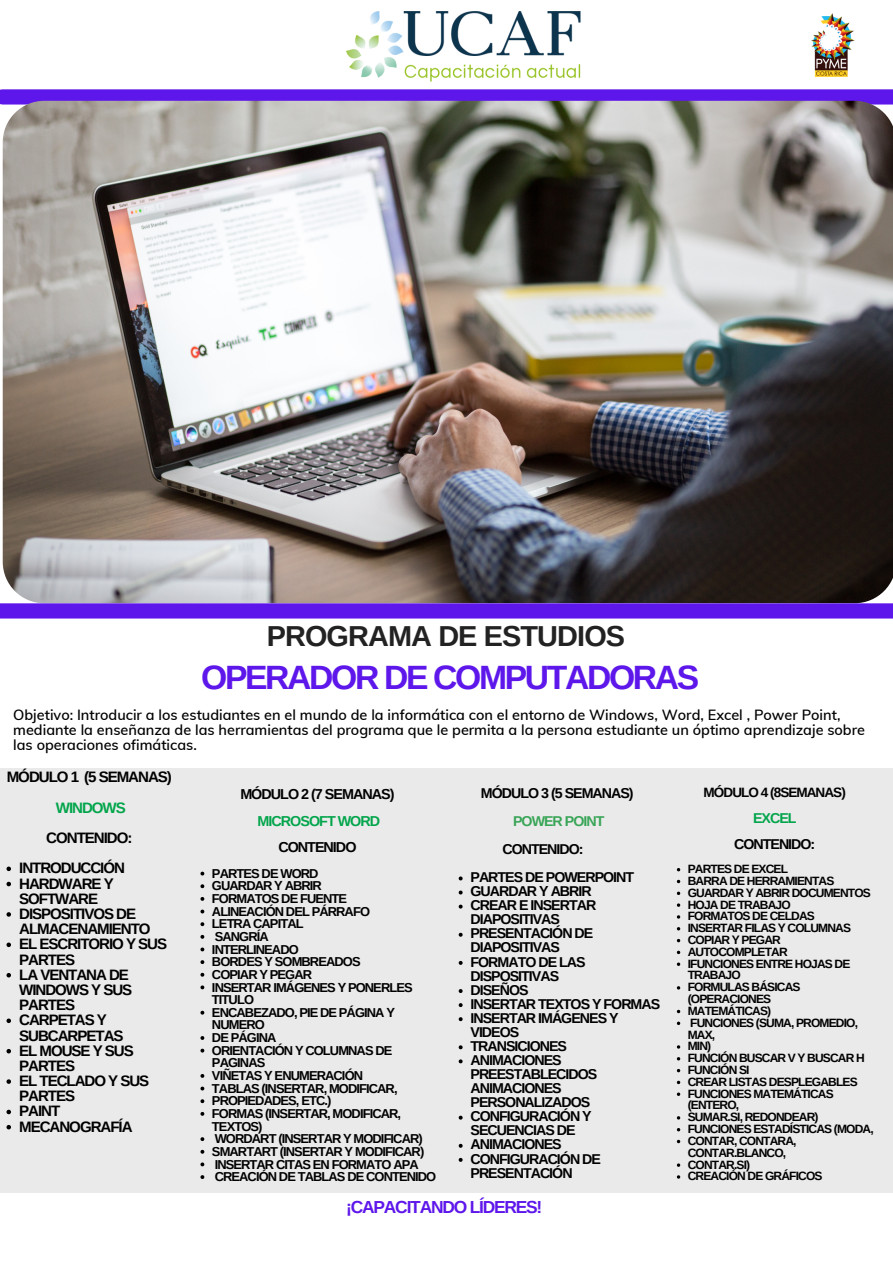
<style>
.page{position:relative;width:893px;height:1263px;background:#fff}
.page>*{position:absolute;margin:0;border:0;box-sizing:border-box;transform-origin:0 0}
.t1{font:700 33.67px "Arimo";letter-spacing:-.07em;color:#5e17eb}
.t2{font:700 28.88px "Arimo";letter-spacing:-.03em;color:#222}
.t3{font:700 17.4px "Arimo";letter-spacing:-.07em;color:#5e17eb}
.t4{font:700 15.08px/15.2px "Arimo";letter-spacing:-.07em;color:#000}
.t5{font:700 15.08px "Arimo";letter-spacing:-.07em;color:#02a54b}
.t6{font:600 14.48px/14.6px "Muli";color:#000}
.t7{font:700 14.4px "Arimo";letter-spacing:-.07em;color:#000}
.t8{font:700 14.4px "Arimo";letter-spacing:-.07em;color:#02a54b}
.t9{font:700 14.25px/14.1px "Arimo";letter-spacing:-.07em;color:#000}
.t10{font:700 14.25px "Arimo";letter-spacing:-.07em;color:#39a557}
.t11{font:700 14.25px "Arimo";letter-spacing:-.07em;color:#02a54b}
.t12{font:700 13.5px "Arimo";letter-spacing:-.07em;color:#000}
.t13{font:700 12.9px/12.7px "Arimo";letter-spacing:-.07em;color:#000}
.t14{font:700 12px/11.9px "Arimo";letter-spacing:-.07em;color:#000}
</style>
<div class="page">
<div style="left:0;top:768px;width:893px;height:424px;background:#eaeaea"></div>
<div style="left:2px;top:89px;width:891px;height:16px;background:#5e17eb"></div>
<img style="left:3px;top:101px;width:890px;height:502px">
<div style="left:0;top:603px;width:893px;height:15px;background:#5e17eb"></div>
<img style="left:811px;top:13px;width:44px;height:64px">
<img style="left:347px;top:11px;width:234px;height:71px">
<svg style="left:7px;top:866px;width:4px;height:5px"></svg>
<svg style="left:7px;top:882px;width:4px;height:4px"></svg>
<svg style="left:7px;top:912px;width:4px;height:5px"></svg>
<svg style="left:7px;top:942px;width:4px;height:5px"></svg>
<svg style="left:7px;top:973px;width:4px;height:4px"></svg>
<svg style="left:7px;top:1018px;width:4px;height:5px"></svg>
<svg style="left:7px;top:1049px;width:4px;height:4px"></svg>
<svg style="left:7px;top:1079px;width:4px;height:5px"></svg>
<svg style="left:7px;top:1110px;width:4px;height:4px"></svg>
<svg style="left:7px;top:1125px;width:4px;height:4px"></svg>
<svg style="left:200px;top:872px;width:4px;height:3px"></svg>
<svg style="left:200px;top:884px;width:4px;height:4px"></svg>
<svg style="left:200px;top:897px;width:4px;height:4px"></svg>
<svg style="left:200px;top:909px;width:4px;height:4px"></svg>
<svg style="left:200px;top:922px;width:4px;height:4px"></svg>
<svg style="left:200px;top:935px;width:4px;height:4px"></svg>
<svg style="left:200px;top:947px;width:4px;height:4px"></svg>
<svg style="left:200px;top:960px;width:4px;height:4px"></svg>
<svg style="left:200px;top:973px;width:4px;height:4px"></svg>
<svg style="left:200px;top:985px;width:4px;height:4px"></svg>
<svg style="left:200px;top:1011px;width:4px;height:3px"></svg>
<svg style="left:200px;top:1036px;width:4px;height:4px"></svg>
<svg style="left:200px;top:1049px;width:4px;height:3px"></svg>
<svg style="left:200px;top:1074px;width:4px;height:4px"></svg>
<svg style="left:200px;top:1086px;width:4px;height:4px"></svg>
<svg style="left:200px;top:1099px;width:4px;height:4px"></svg>
<svg style="left:200px;top:1112px;width:4px;height:4px"></svg>
<svg style="left:200px;top:1137px;width:4px;height:4px"></svg>
<svg style="left:200px;top:1150px;width:4px;height:4px"></svg>
<svg style="left:200px;top:1162px;width:4px;height:4px"></svg>
<svg style="left:200px;top:1175px;width:4px;height:4px"></svg>
<svg style="left:459px;top:876px;width:3px;height:4px"></svg>
<svg style="left:459px;top:890px;width:3px;height:4px"></svg>
<svg style="left:459px;top:933px;width:3px;height:4px"></svg>
<svg style="left:459px;top:961px;width:3px;height:4px"></svg>
<svg style="left:459px;top:989px;width:3px;height:4px"></svg>
<svg style="left:459px;top:1003px;width:3px;height:4px"></svg>
<svg style="left:459px;top:1017px;width:3px;height:4px"></svg>
<svg style="left:459px;top:1045px;width:3px;height:4px"></svg>
<svg style="left:459px;top:1059px;width:3px;height:4px"></svg>
<svg style="left:459px;top:1144px;width:3px;height:4px"></svg>
<svg style="left:459px;top:1158px;width:3px;height:4px"></svg>
<svg style="left:677px;top:903px;width:3px;height:4px"></svg>
<svg style="left:677px;top:915px;width:3px;height:4px"></svg>
<svg style="left:677px;top:962px;width:3px;height:4px"></svg>
<svg style="left:677px;top:1021px;width:3px;height:4px"></svg>
<svg style="left:677px;top:1045px;width:3px;height:4px"></svg>
<svg style="left:677px;top:1092px;width:3px;height:4px"></svg>
<svg style="left:677px;top:1163px;width:3px;height:4px"></svg>
<svg style="left:677px;top:1175px;width:3px;height:4px"></svg>
<h2 class="t2" style="left:267px;top:619px;width:360px">PROGRAMA DE ESTUDIOS</h2>
<h1 class="t1" style="left:201px;top:658px;width:499px">OPERADOR DE COMPUTADORAS</h1>
<p class="t6" style="left:13px;top:708px;width:853px">Objetivo: Introducir a los estudiantes en el mundo de la informática con el entorno de Windows, Word, Excel , Power Point, mediante la enseñanza de las herramientas del programa que le permita a la persona estudiante un óptimo aprendizaje sobre las operaciones ofimáticas.</p>
<p class="t4" style="left:7px;top:769px;width:167px">MÓDULO 1 (5 SEMANAS)</p>
<p class="t5" style="left:56px;top:799px;width:71px">WINDOWS</p>
<p class="t4" style="left:46px;top:830px;width:88px">CONTENIDO:</p>
<p class="t4" style="left:19px;top:860px;width:149px">INTRODUCCIÓN<br>HARDWARE Y<br>SOFTWARE<br>DISPOSITIVOS DE<br>ALMACENAMIENTO<br>EL ESCRITORIO Y SUS<br>PARTES<br>LA VENTANA DE<br>WINDOWS Y SUS<br>PARTES<br>CARPETAS Y<br>SUBCARPETAS<br>EL MOUSE Y SUS<br>PARTES<br>EL TECLADO Y SUS<br>PARTES<br>PAINT<br>MECANOGRAFÍA</p>
<p class="t7" style="left:240px;top:785px;width:156px">MÓDULO 2 (7 SEMANAS)</p>
<p class="t8" style="left:258px;top:812px;width:124px">MICROSOFT WORD</p>
<p class="t7" style="left:278px;top:839px;width:80px">CONTENIDO</p>
<p class="t13" style="left:212px;top:867px;width:226px">PARTES DE WORD<br>GUARDAR Y ABRIR<br>FORMATOS DE FUENTE<br>ALINEACIÓN DEL PÁRRAFO<br>LETRA CAPITAL<br>SANGRÍA<br>INTERLINEADO<br>BORDES Y SOMBREADOS<br>COPIAR Y PEGAR<br>INSERTAR IMÁGENES Y PONERLES<br>TITULO<br>ENCABEZADO, PIE DE PÁGINA Y<br>NUMERO<br>DE PÁGINA<br>ORIENTACIÓN Y COLUMNAS DE<br>PAGINAS<br>VIÑETAS Y ENUMERACIÓN<br>TABLAS (INSERTAR, MODIFICAR,<br>PROPIEDADES, ETC.)<br>FORMAS (INSERTAR, MODIFICAR,<br>TEXTOS)<br>WORDART (INSERTAR Y MODIFICAR)<br>SMARTART (INSERTAR Y MODIFICAR)<br>INSERTAR CITAS EN FORMATO APA<br>CREACIÓN DE TABLAS DE CONTENIDO</p>
<p class="t9" style="left:481px;top:786px;width:154px">MÓDULO 3 (5 SEMANAS)</p>
<p class="t10" style="left:513px;top:813px;width:93px">POWER POINT</p>
<p class="t9" style="left:502px;top:842px;width:83px">CONTENIDO:</p>
<p class="t9" style="left:470px;top:870px;width:191px">PARTES DE POWERPOINT<br>GUARDAR Y ABRIR<br>CREAR E INSERTAR<br>DIAPOSITIVAS<br>PRESENTACIÓN DE<br>DIAPOSITIVAS<br>FORMATO DE LAS<br>DISPOSITIVAS<br>DISEÑOS<br>INSERTAR TEXTOS Y FORMAS<br>INSERTAR IMÁGENES Y<br>VIDEOS<br>TRANSICIONES<br>ANIMACIONES<br>PREESTABLECIDOS<br>ANIMACIONES<br>PERSONALIZADOS<br>CONFIGURACIÓN Y<br>SECUENCIAS DE<br>ANIMACIONES<br>CONFIGURACIÓN DE<br>PRESENTACIÓN</p>
<h3 class="t3" style="left:346px;top:1197px;width:198px">¡CAPACITANDO LÍDERES!</h3>
<p class="t12" style="left:703px;top:785px;width:144px">MÓDULO 4 (8SEMANAS)</p>
<p class="t11" style="left:753px;top:810px;width:45px">EXCEL</p>
<p class="t9" style="left:734px;top:837px;width:83px">CONTENIDO:</p>
<p class="t14" style="left:688px;top:863px;width:187px">PARTES DE EXCEL<br>BARRA DE HERRAMIENTAS<br>GUARDAR Y ABRIR DOCUMENTOS<br>HOJA DE TRABAJO<br>FORMATOS DE CELDAS<br>INSERTAR FILAS Y COLUMNAS<br>COPIAR Y PEGAR<br>AUTOCOMPLETAR<br>IFUNCIONES ENTRE HOJAS DE<br>TRABAJO<br>FORMULAS BÁSICAS (OPERACIONES<br>MATEMÁTICAS)<br>FUNCIONES (SUMA, PROMEDIO,<br>MAX,<br>MIN)<br>FUNCIÓN BUSCAR V Y BUSCAR H<br>FUNCIÓN SI<br>CREAR LISTAS DESPLEGABLES<br>FUNCIONES MATEMÁTICAS (ENTERO,<br>SUMAR.SI, REDONDEAR)<br>FUNCIONES ESTADÍSTICAS (MODA,<br>CONTAR, CONTARA,<br>CONTAR.BLANCO,<br>CONTAR.SI)<br>CREACIÓN DE GRÁFICOS</p>
</div>
